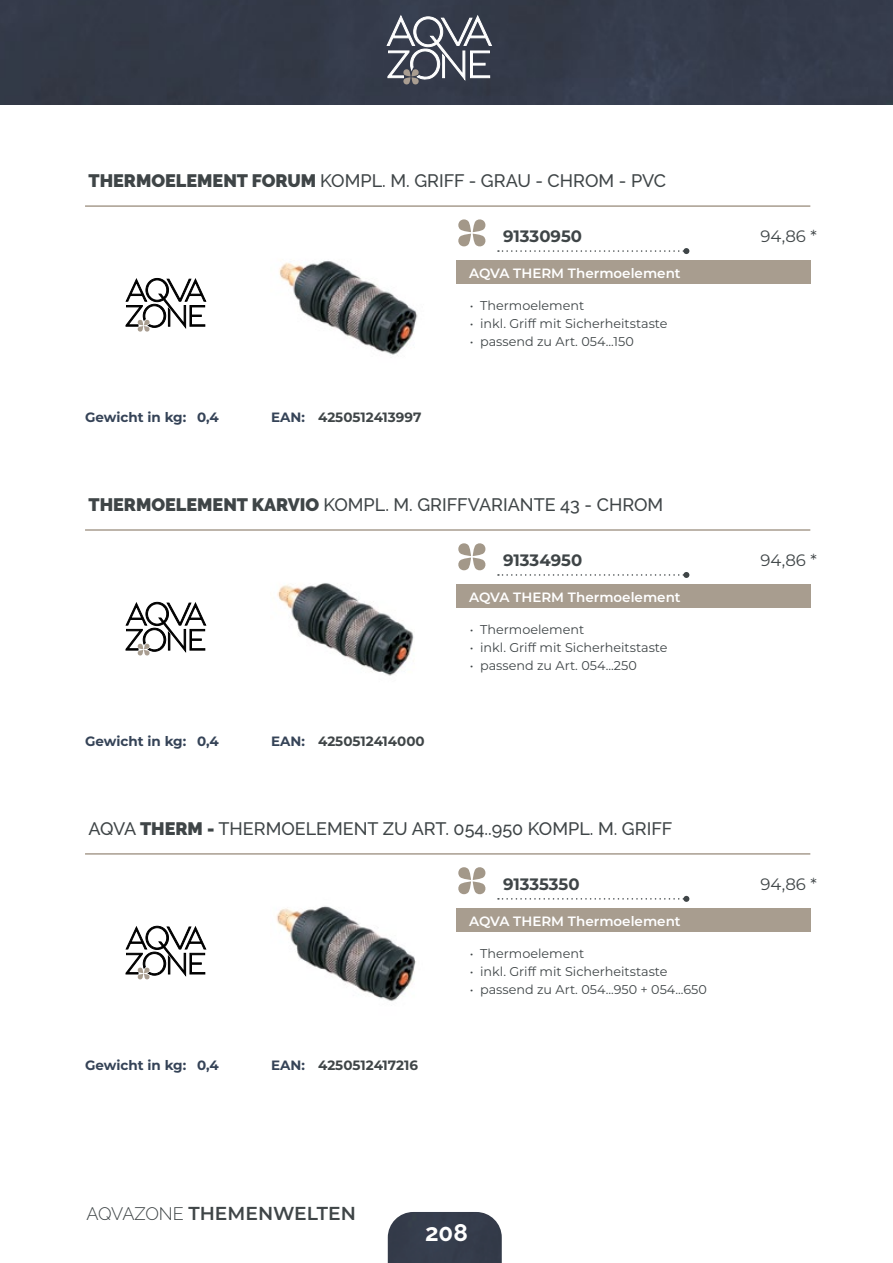
<style>
.page{position:relative;width:893px;height:1263px;background:#fff}
.page>*{position:absolute;margin:0;border:0;box-sizing:border-box;transform-origin:0 0}
.t1{font:700 24px "Raleway";color:#fff}
.t2{font:600 18.75px "Montserrat";color:#3f4547}
.t3{font:500 18px "Raleway";color:#3f4547}
.t4{font:700 16.5px "Montserrat";color:#3f4547}
.t5{font:16.5px "Montserrat";color:#3f4547}
.t6{font:600 13.5px "Montserrat";color:#fff}
.t7{font:700 13.5px "Montserrat";color:#3f4547}
.t8{font:700 13.5px "Montserrat";color:#354357}
.t9{font:12.75px "Montserrat";color:#3f4547}
.s1{font-weight:900}
.s2{color:#354357}
.s3{font-family:"Raleway";font-weight:300;font-size:18px}
</style>
<div class="page">
<div style="left:0;top:0;width:893px;height:104px;background:#343a49"></div>
<svg style="left:387px;top:16px;width:104px;height:69px"></svg>
<div style="left:388px;top:1212px;width:114px;height:51px;background:#353d4c"></div>
<svg style="left:126px;top:278px;width:80px;height:54px"></svg>
<svg style="left:458px;top:219px;width:28px;height:28px"></svg>
<svg style="left:498px;top:248px;width:191px;height:6px"></svg>
<hr style="left:85px;top:205px;width:725px;height:2px;background:#a89d8f">
<div style="left:456px;top:260px;width:354px;height:24px;background:#a89d8f"></div>
<img style="left:279px;top:261px;width:139px;height:94px">
<svg style="left:126px;top:602px;width:80px;height:54px"></svg>
<svg style="left:458px;top:543px;width:28px;height:28px"></svg>
<svg style="left:498px;top:572px;width:191px;height:6px"></svg>
<hr style="left:85px;top:529px;width:725px;height:2px;background:#a89d8f">
<div style="left:456px;top:584px;width:354px;height:23px;background:#a89d8f"></div>
<img style="left:277px;top:583px;width:137px;height:93px">
<svg style="left:126px;top:926px;width:80px;height:54px"></svg>
<svg style="left:458px;top:867px;width:28px;height:28px"></svg>
<svg style="left:498px;top:896px;width:191px;height:6px"></svg>
<hr style="left:85px;top:853px;width:725px;height:2px;background:#a89d8f">
<div style="left:456px;top:908px;width:354px;height:23px;background:#a89d8f"></div>
<img style="left:276px;top:906px;width:140px;height:95px">
<h3 class="t3" style="left:88px;top:170px;width:579px"><span class="s1">THERMOELEMENT FORUM</span> KOMPL. M. GRIFF - GRAU - CHROM - PVC</h3>
<p class="t4" style="left:503px;top:224px;width:81px">91330950</p>
<p class="t6" style="left:469px;top:264px;width:213px">AQVA THERM Thermoelement</p>
<p class="t8" style="left:85px;top:408px;width:135px">Gewicht in kg: 0,4</p>
<p class="t7" style="left:271px;top:408px;width:152px"><span class="s2">EAN:</span> 4250512413997</p>
<p class="t9" style="left:470px;top:296px;width:116px">• Thermoelement</p>
<p class="t9" style="left:470px;top:314px;width:199px">• inkl. Griff mit Sicherheitstaste</p>
<p class="t9" style="left:470px;top:332px;width:166px">• passend zu Art. 054...150</p>
<h3 class="t3" style="left:88px;top:494px;width:576px"><span class="s1">THERMOELEMENT KARVIO</span> KOMPL. M. GRIFFVARIANTE 43 - CHROM</h3>
<p class="t4" style="left:503px;top:548px;width:81px">91334950</p>
<p class="t6" style="left:469px;top:588px;width:213px">AQVA THERM Thermoelement</p>
<p class="t8" style="left:85px;top:732px;width:135px">Gewicht in kg: 0,4</p>
<p class="t7" style="left:271px;top:732px;width:155px"><span class="s2">EAN:</span> 4250512414000</p>
<p class="t9" style="left:470px;top:620px;width:116px">• Thermoelement</p>
<p class="t9" style="left:470px;top:638px;width:199px">• inkl. Griff mit Sicherheitstaste</p>
<p class="t9" style="left:470px;top:656px;width:169px">• passend zu Art. 054...250</p>
<h3 class="t3" style="left:88px;top:818px;width:585px">AQVA <span class="s1">THERM -</span> THERMOELEMENT ZU ART. 054..950 KOMPL. M. GRIFF</h3>
<p class="t4" style="left:503px;top:872px;width:78px">91335350</p>
<p class="t6" style="left:469px;top:912px;width:213px">AQVA THERM Thermoelement</p>
<p class="t8" style="left:85px;top:1056px;width:135px">Gewicht in kg: 0,4</p>
<p class="t7" style="left:271px;top:1056px;width:148px"><span class="s2">EAN:</span> 4250512417216</p>
<p class="t9" style="left:470px;top:944px;width:116px">• Thermoelement</p>
<p class="t9" style="left:470px;top:962px;width:199px">• inkl. Griff mit Sicherheitstaste</p>
<p class="t9" style="left:470px;top:980px;width:239px">• passend zu Art. 054...950 + 054...650</p>
<h2 class="t2" style="left:86px;top:1200px;width:271px"><span class="s3">AQVAZONE</span> THEMENWELTEN</h2>
<h1 class="t1" style="left:425px;top:1219px;width:44px">208</h1>
<p class="t5" style="left:760px;top:225px;width:58px">94,86 *</p>
<p class="t5" style="left:760px;top:549px;width:58px">94,86 *</p>
<p class="t5" style="left:760px;top:873px;width:58px">94,86 *</p>
</div>
